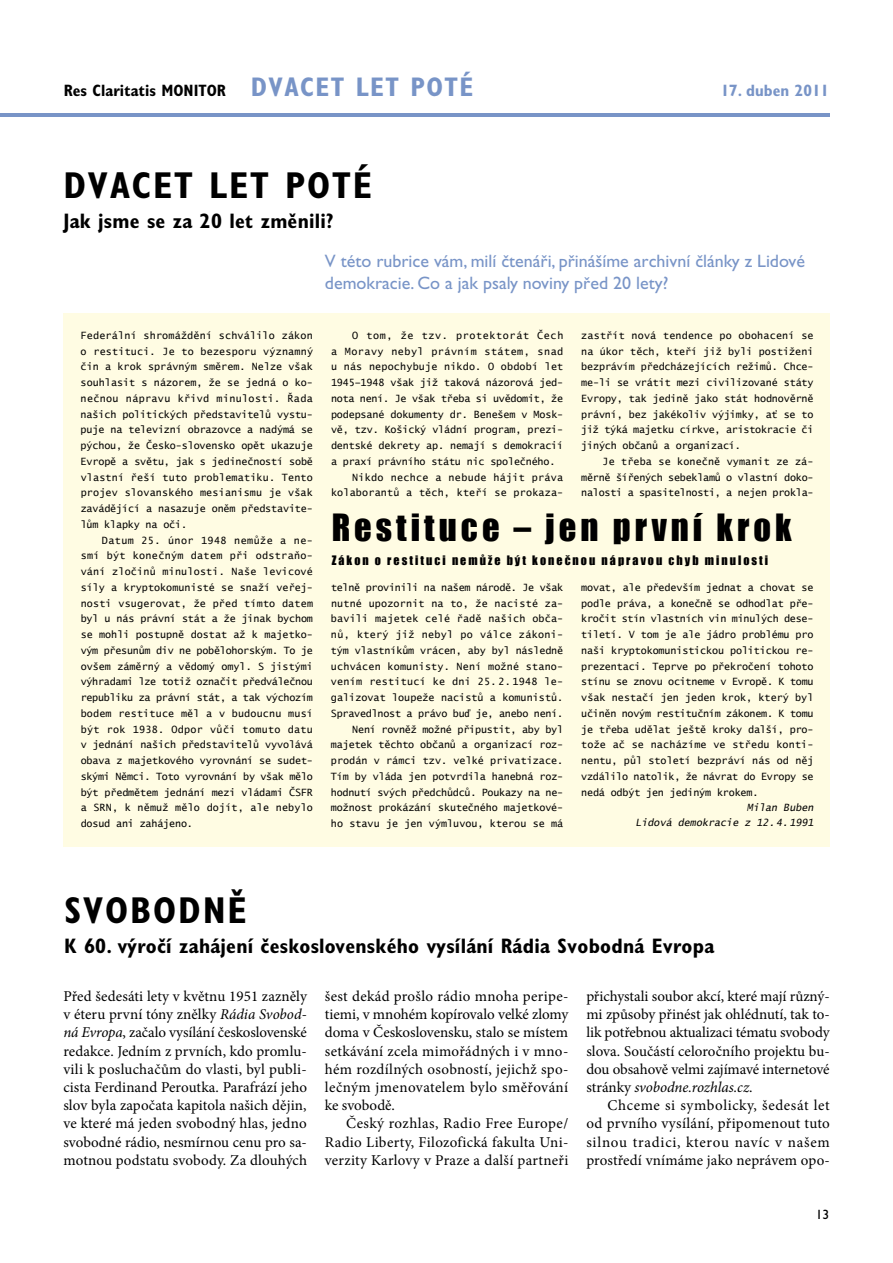
<style>
.page{position:relative;width:893px;height:1263px;background:#fff}
.page>*{position:absolute;margin:0;border:0;box-sizing:border-box;transform-origin:0 0}
.t1{font:700 condensed 37.5px "Gill Sans Std";letter-spacing:.05em;color:#000}
.t2{font:34.5px "Impact";letter-spacing:.115em;color:#000}
.t3{font:700 condensed 27px "Gill Sans Std";color:#7894c7}
.t4{font:700 condensed 21px "Gill Sans Std";letter-spacing:.01em;color:#000}
.t5{font:18px/21.6px "Gill Sans Std";color:#7894c7}
.t6{font:700 condensed 16.5px "Gill Sans Std";color:#000}
.t7{font:700 condensed 16.5px "Gill Sans Std";color:#7894c7}
.t8{font:15px/18.1px "Minion Pro";letter-spacing:.01em;color:#000;text-align:justify}
.t9{font:13.5px "Gill Sans Std";color:#000}
.t10{font:12px "Impact";letter-spacing:.17em;color:#000}
.t11{font:10.05px/15.8px "Lucida Sans Typewriter";letter-spacing:-.015em;color:#000;text-align:justify}
.t12{font:italic 10.05px/14.2px "Lucida Sans Typewriter";color:#000;text-align:right}
.t13{font:10.05px "Lucida Sans Typewriter";letter-spacing:.02em;color:#000}
.t14{font:10.05px "Lucida Sans Typewriter";letter-spacing:.015em;color:#000}
.t15{font:10.05px "Lucida Sans Typewriter";letter-spacing:.05em;color:#000}
.t16{font:10.05px "Lucida Sans Typewriter";letter-spacing:.03em;color:#000}
.t17{font:10.05px "Lucida Sans Typewriter";letter-spacing:.065em;color:#000}
.s1{font-size:27px;color:#7894c7}
.s2{font-style:italic}
</style>
<div class="page">
<hr style="left:0;top:113px;width:829px;height:4px;background:#7894c7">
<div style="left:64px;top:314px;width:766px;height:533px;background:#fffce3"></div>
<h3 class="t6" style="left:64px;top:81px;width:204px">Res Claritatis MONITOR <span class="s1">dvac</span></h3>
<h3 class="t3" style="left:316px;top:71px;width:159px">et let poté</h3>
<h3 class="t7" style="left:721px;top:81px;width:110px">17. duben 2011</h3>
<h1 class="t1" style="left:63px;top:163px;width:306px">DVACET LET POTÉ</h1>
<h3 class="t4" style="left:63px;top:209px;width:272px">Jak jsme se za 20 let změnili?</h3>
<h3 class="t5" style="left:325px;top:250px;width:482px">V této rubrice vám, milí čtenáři, přinášíme archivní články z Lidové demokracie. Co a jak psaly noviny před 20 lety?</h3>
<p class="t11" style="left:81px;top:328px;width:234px">Federální shromáždění schválilo zákon o restituci. Je to bezesporu významný čin a krok správným směrem. Nelze však souhlasit s názorem, že se jedná o ko&shy;nečnou nápravu křivd minulosti. Řada našich politických představitelů vystu&shy;puje na televizní obrazovce a nadýmá se pýchou, že Česko-slovensko opět ukazuje Evropě a světu, jak s jedinečností sobě vlastní řeší tuto problematiku. Tento projev slovanského mesianismu je však zavádějící a nasazuje oněm představite&shy;lům klapky na oči.</p>
<p class="t11" style="left:81px;top:532px;width:234px;text-indent:21px">Datum 25. únor 1948 nemůže a ne&shy;smí být konečným datem při odstraňo&shy;vání zločinů minulosti. Naše levicové síly a kryptokomunisté se snaží veřej&shy;nosti vsugerovat, že před tímto datem byl u nás právní stát a že jinak bychom se mohli postupně dostat až k majetko&shy;vým přesunům div ne pobělohorským. To je ovšem záměrný a vědomý omyl. S jistými výhradami lze totiž označit předválečnou republiku za právní stát, a tak výchozím bodem restituce měl a v budoucnu musí být rok 1938. Odpor vůči tomuto datu v jednání našich představitelů vyvolává obava z majetkového vyrovnání se sudet&shy;skými Němci. Toto vyrovnání by však mělo být předmětem jednání mezi vládami ČSFR a SRN, k němuž mělo dojít, ale nebylo dosud ani zahájeno.</p>
<p class="t17" style="left:352px;top:329px;width:213px">O tom, že tzv. protektorát Čech</p>
<p class="t15" style="left:331px;top:345px;width:234px">a Moravy nebyl právním státem, snad</p>
<p class="t14" style="left:331px;top:361px;width:234px">u nás nepochybuje nikdo. O období let</p>
<p class="t11" style="left:331px;top:375px;width:234px">1945–1948 však již taková názorová jed-</p>
<p class="t11" style="left:331px;top:390px;width:234px">nota není. Je však třeba si uvědomit, že</p>
<p class="t11" style="left:331px;top:406px;width:234px">podepsané dokumenty dr. Benešem v Mosk-</p>
<p class="t11" style="left:331px;top:422px;width:234px">vě, tzv. Košický vládní program, prezi-</p>
<p class="t11" style="left:331px;top:438px;width:234px">dentské dekrety ap. nemají s demokracií</p>
<p class="t11" style="left:331px;top:453px;width:226px">a praxí právního státu nic společného.</p>
<p class="t16" style="left:352px;top:471px;width:213px">Nikdo nechce a nebude hájit práva</p>
<p class="t13" style="left:331px;top:487px;width:234px">kolaborantů a těch, kteří se prokaza-</p>
<p class="t11" style="left:581px;top:327px;width:234px">zastřít nová tendence po obohacení se na úkor těch, kteří již byli postiženi bezprávím předcházejících režimů. Chce&shy;me-li se vrátit mezi civilizované státy Evropy, tak jedině jako stát hodnověrně právní, bez jakékoliv výjimky, ať se to již týká majetku církve, aristokracie či jiných občanů a organizací.</p>
<p class="t11" style="left:581px;top:453px;width:234px;text-indent:21px">Je třeba se konečně vymanit ze zá&shy;měrně šířených sebeklamů o vlastní doko&shy;nalosti a spasitelnosti, a nejen prokla-</p>
<h2 class="t2" style="left:332px;top:500px;width:461px">Restituce – jen první krok</h2>
<p class="t10" style="left:332px;top:551px;width:438px">Zákon o restituci nemůže být konečnou nápravou chyb minulosti</p>
<p class="t11" style="left:331px;top:579px;width:234px;text-align:right">telně provinili na našem národě. Je však nutné upozornit na to, že nacisté za&shy;bavili majetek celé řadě našich obča&shy;nů, který již nebyl po válce zákoni&shy;tým vlastníkům vrácen, aby byl následně uchvácen komunisty. Není možné stano&shy;vením restitucí ke dni 25. 2. 1948 le&shy;galizovat loupeže nacistů a komunistů.<br>Spravedlnost a právo buď je, anebo není.<br>Není rovněž možné připustit, aby byl majetek těchto občanů a organizací roz&shy;prodán v rámci tzv. velké privatizace.<br>Tím by vláda jen potvrdila hanebná roz&shy;hodnutí svých předchůdců. Poukazy na ne&shy;možnost prokázání skutečného majetkové&shy;ho stavu je jen výmluvou, kterou se má</p>
<p class="t11" style="left:581px;top:579px;width:234px">movat, ale především jednat a chovat se podle práva, a konečně se odhodlat pře&shy;kročit stín vlastních vin minulých dese&shy;tiletí. V tom je ale jádro problému pro naši kryptokomunistickou politickou re&shy;prezentaci. Teprve po překročení tohoto stínu se znovu ocitneme v Evropě. K tomu však nestačí jen jeden krok, který byl učiněn novým restitučním zákonem. K tomu je třeba udělat ještě kroky další, pro&shy;tože ač se nacházíme ve středu konti&shy;nentu, půl století bezpráví nás od něj vzdálilo natolik, že návrat do Evropy se nedá odbýt jen jediným krokem.</p>
<p class="t12" style="left:635px;top:801px;width:183px">Milan Buben<br>Lidová demokracie z 12.4.1991</p>
<h1 class="t1" style="left:64px;top:888px;width:184px">SVOBODNĚ</h1>
<h3 class="t4" style="left:64px;top:933px;width:651px">K 60. výročí zahájení československého vysílání Rádia Svobodná Evropa</h3>
<p class="t8" style="left:63px;top:987px;width:245px">Před šedesáti lety v květnu 1951 zazněly v éteru první tóny znělky <span class="s2">Rádia Svobod&shy;ná Evropa</span>, začalo vysílání československé redakce. Jedním z prvních, kdo promlu&shy;vili k posluchačům do vlasti, byl publi&shy;cista Ferdinand Peroutka. Parafrází jeho slov byla započata kapitola našich dějin, ve které má jeden svobodný hlas, jedno svobodné rádio, nesmírnou cenu pro sa&shy;motnou podstatu svobody. Za dlouhých</p>
<p class="t8" style="left:325px;top:987px;width:245px">šest dekád prošlo rádio mnoha peripe&shy;tiemi, v mnohém kopírovalo velké zlomy doma v Československu, stalo se místem setkávání zcela mimořádných i v mno&shy;hém rozdílných osobností, jejichž spo&shy;lečným jmenovatelem bylo směřování ke svobodě.</p>
<h3 class="t8" style="left:325px;top:1114px;width:245px;text-indent:21px">Český rozhlas, Radio Free Europe/ Radio Liberty, Filozofická fakulta Uni&shy;verzity Karlovy v Praze a další partneři</h3>
<p class="t8" style="left:586px;top:987px;width:245px">přichystali soubor akcí, které mají různý&shy;mi způsoby přinést jak ohlédnutí, tak to&shy;lik potřebnou aktualizaci tématu svobody slova. Součástí celoročního projektu bu&shy;dou obsahově velmi zajímavé internetové stránky <span class="s2">svobodne.rozhlas.cz</span>.</p>
<h3 class="t8" style="left:586px;top:1096px;width:245px;text-indent:21px">Chceme si symbolicky, šedesát let od prvního vysílání, připomenout tuto silnou tradici, kterou navíc v našem prostředí vnímáme jako neprávem opo-</h3>
<h3 class="t9" style="left:816px;top:1207px;width:15px">13</h3>
</div>
